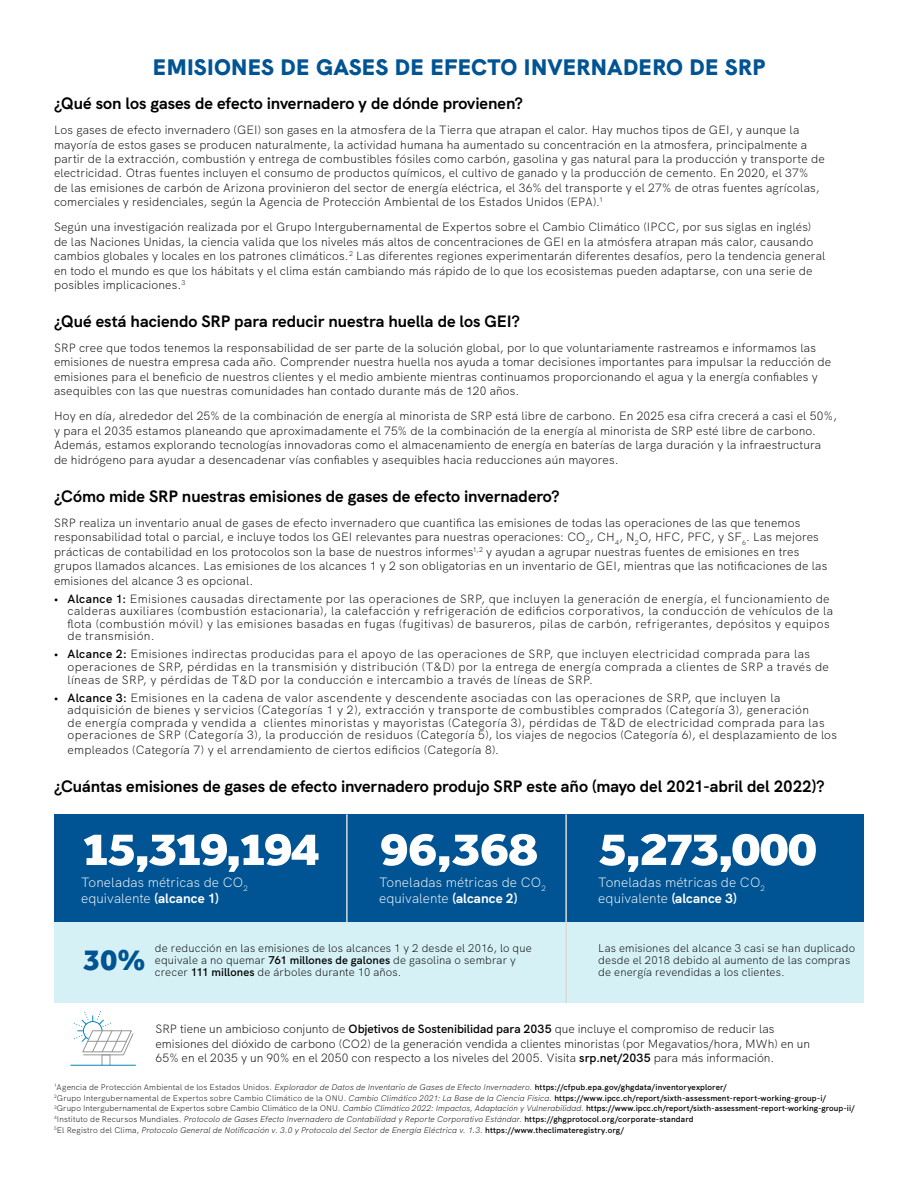
<style>
.page{position:relative;width:918px;height:1188px;background:#fff}
.page>*{position:absolute;margin:0;border:0;box-sizing:border-box;transform-origin:0 0}
.t1{font:800 48px "Effra";letter-spacing:-.065em;color:#fff;scale:1.12 1}
.t2{font:800 31.05px "Effra";color:#005493}
.t3{font:900 22.5px "SRP Sans";letter-spacing:.02em;color:#005493}
.t4{font:700 16.5px "SRP Sans";letter-spacing:-.005em;color:#000}
.t5{font:300 13.5px/16.5px "SRP Sans";letter-spacing:.005em;color:#fff}
.t6{font:300 12px/14.4px "SRP Sans";letter-spacing:.015em;color:#000}
.t7{font:300 11.25px/12px "SRP Sans";letter-spacing:.01em;color:#000}
.t8{font:italic 300 8.25px/10.8px "SRP Sans";letter-spacing:.02em;color:#000}
.s1{font-family:"Futura Std";font-weight:700}
.s2{font-weight:600}
.s3{font-weight:700}
.s4{font-style:normal}
.s5{font-weight:600;font-style:normal}
</style>
<div class="page">
<div style="left:54px;top:814px;width:810px;height:108px;background:#005493"></div>
<div style="left:54px;top:922px;width:810px;height:81px;background:#d6f1f5"></div>
<hr style="left:565px;top:814px;width:2px;height:189px;background:#dadada">
<hr style="left:346px;top:814px;width:2px;height:108px;background:#dadada">
<div style="left:102px;top:1054px;width:8px;height:12px;border:1px solid #959696"></div>
<svg style="left:73px;top:1011px;width:61px;height:45px"></svg>
<hr style="left:71px;top:1065px;width:65px;height:1px;background:#0087c1">
<h3 class="t3" style="left:153px;top:50px;width:614px">EMISIONES DE GASES DE EFECTO INVERNADERO DE SRP</h3>
<h3 class="t4" style="left:54px;top:90px;width:470px">¿Qué son los gases de efecto invernadero y de dónde provienen?</h3>
<p class="t6" style="left:54px;top:122px;width:772px">Los gases de efecto invernadero (GEI) son gases en la atmosfera de la Tierra que atrapan el calor. Hay muchos tipos de GEI, y aunque la mayoría de estos gases se producen naturalmente, la actividad humana ha aumentado su concentración en la atmosfera, principalmente a partir de la extracción, combustión y entrega de combustibles fósiles como carbón, gasolina y gas natural para la producción y transporte de electricidad. Otras fuentes incluyen el consumo de productos químicos, el cultivo de ganado y la producción de cemento. En 2020, el 37% de las emisiones de carbón de Arizona provinieron del sector de energía eléctrica, el 36% del transporte y el 27% de otras fuentes agrícolas, comerciales y residenciales, según la Agencia de Protección Ambiental de los Estados Unidos (EPA).<sup>1</sup></p>
<p class="t6" style="left:54px;top:219px;width:773px">Según una investigación realizada por el Grupo Intergubernamental de Expertos sobre el Cambio Climático (IPCC, por sus siglas en inglés) de las Naciones Unidas, la ciencia valida que los niveles más altos de concentraciones de GEI en la atmósfera atrapan más calor, causando cambios globales y locales en los patrones climáticos.<sup>2</sup> Las diferentes regiones experimentarán diferentes desafíos, pero la tendencia general en todo el mundo es que los hábitats y el clima están cambiando más rápido de lo que los ecosistemas pueden adaptarse, con una serie de posibles implicaciones.<sup>3</sup></p>
<h3 class="t4" style="left:54px;top:308px;width:467px">¿Qué está haciendo SRP para reducir nuestra huella de los GEI?</h3>
<p class="t6" style="left:54px;top:339px;width:779px">SRP cree que todos tenemos la responsabilidad de ser parte de la solución global, por lo que voluntariamente rastreamos e informamos las emisiones de nuestra empresa cada año. Comprender nuestra huella nos ayuda a tomar decisiones importantes para impulsar la reducción de emisiones para el beneficio de nuestros clientes y el medio ambiente mientras continuamos proporcionando el agua y la energía confiables y asequibles con las que nuestras comunidades han contado durante más de 120 años.</p>
<p class="t6" style="left:54px;top:408px;width:784px">Hoy en día, alrededor del 25% de la combinación de energía al minorista de SRP está libre de carbono. En 2025 esa cifra crecerá a casi el 50%, y para el 2035 estamos planeando que aproximadamente el 75% de la combinación de la energía al minorista de SRP esté libre de carbono.<br>Además, estamos explorando tecnologías innovadoras como el almacenamiento de energía en baterías de larga duración y la infraestructura de hidrógeno para ayudar a desencadenar vías confiables y asequibles hacia reducciones aún mayores.</p>
<h3 class="t4" style="left:54px;top:483px;width:507px">¿Cómo mide SRP nuestras emisiones de gases de efecto invernadero?</h3>
<p class="t6" style="left:54px;top:515px;width:775px">SRP realiza un inventario anual de gases de efecto invernadero que cuantifica las emisiones de todas las operaciones de las que tenemos responsabilidad total o parcial, e incluye todos los GEI relevantes para nuestras operaciones: CO<sub>2</sub>, CH<sub>4</sub>, N<sub>2</sub>O, HFC, PFC, y SF<sub>6</sub>. Las mejores prácticas de contabilidad en los protocolos son la base de nuestros informes<sup>1,2</sup> y ayudan a agrupar nuestras fuentes de emisiones en tres grupos llamados alcances. Las emisiones de los alcances 1 y 2 son obligatorias en un inventario de GEI, mientras que las notificaciones de las emisiones del alcance 3 es opcional.</p>
<p class="t6" style="left:68px;top:591px;width:767px;line-height:12.6px;text-indent:-14px"><span class="s1">·</span> <span class="s2">Alcance 1:</span> Emisiones causadas directamente por las operaciones de SRP, que incluyen la generación de energía, el funcionamiento de calderas auxiliares (combustión estacionaria), la calefacción y refrigeración de edificios corporativos, la conducción de vehículos de la flota (combustión móvil) y las emisiones basadas en fugas (fugitivas) de basureros, pilas de carbón, refrigerantes, depósitos y equipos de transmisión.</p>
<p class="t6" style="left:68px;top:647px;width:763px;line-height:12.6px;text-indent:-14px"><span class="s1">·</span> <span class="s2">Alcance 2:</span> Emisiones indirectas producidas para el apoyo de las operaciones de SRP, que incluyen electricidad comprada para las operaciones de SRP, pérdidas en la transmisión y distribución (T&amp;D) por la entrega de energía comprada a clientes de SRP a través de líneas de SRP, y pérdidas de T&amp;D por la conducción e intercambio a través de líneas de SRP.</p>
<p class="t6" style="left:68px;top:690px;width:771px;line-height:12.6px;text-indent:-14px"><span class="s1">·</span> <span class="s2">Alcance 3:</span> Emisiones en la cadena de valor ascendente y descendente asociadas con las operaciones de SRP, que incluyen la adquisición de bienes y servicios (Categorías 1 y 2), extracción y transporte de combustibles comprados (Categoría 3), generación<br>de energía comprada y vendida a clientes minoristas y mayoristas (Categoría 3), pérdidas de T&amp;D de electricidad comprada para las operaciones de SRP (Categoría 3), la producción de residuos (Categoría 5), los viajes de negocios (Categoría 6), el desplazamiento de los</p>
<p class="t6" style="left:68px;top:741px;width:433px">empleados (Categoría 7) y el arrendamiento de ciertos edificios (Categoría 8).</p>
<h3 class="t4" style="left:54px;top:773px;width:772px">¿Cuántas emisiones de gases de efecto invernadero produjo SRP este año (mayo del 2021-abril del 2022)?</h3>
<h1 class="t1" style="left:81px;top:820px;width:659px">15,319,194 96,368 5,273,000</h1>
<p class="t5" style="left:81px;top:873px;width:168px">Toneladas métricas de CO<sub>2 </sub>equivalente <span class="s3">(alcance 1)</span></p>
<p class="t5" style="left:598px;top:873px;width:168px">Toneladas métricas de CO<sub>2 </sub>equivalente <span class="s3">(alcance 3)</span></p>
<p class="t5" style="left:379px;top:873px;width:168px">Toneladas métricas de CO<sub>2 </sub>equivalente <span class="s3">(alcance 2)</span></p>
<p class="t7" style="left:155px;top:941px;width:378px">de reducción en las emisiones de los alcances 1 y 2 desde el 2016, lo que equivale a no quemar <span class="s2">761 millones de galones</span> de gasolina o sembrar y crecer <span class="s2">111 millones</span> de árboles durante 10 años.</p>
<p class="t7" style="left:598px;top:941px;width:258px">Las emisiones del alcance 3 casi se han duplicado desde el 2018 debido al aumento de las compras de energía revendidas a los clientes.</p>
<h2 class="t2" style="left:83px;top:941px;width:64px">30%</h2>
<p class="t6" style="left:156px;top:1021px;width:656px">SRP tiene un ambicioso conjunto de <span class="s2">Objetivos de Sostenibilidad para 2035</span> que incluye el compromiso de reducir las emisiones del dióxido de carbono (CO2) de la generación vendida a clientes minoristas (por Megavatios/hora, MWh) en un<br>65% en el 2035 y un 90% en el 2050 con respecto a los niveles del 2005. Visita <span class="s2">srp.net/2035</span> para más información.</p>
<p class="t8" style="left:54px;top:1081px;width:802px"><sup>1</sup><span class="s4">Agencia de Protección Ambiental de los Estados Unidos.</span> Explorador de Datos de Inventario de Gases de Efecto Invernadero. <span class="s5">https://cfpub.epa.gov/ghgdata/inventoryexplorer/<br></span><sup>2</sup><span class="s4">Grupo Intergubernamental de Expertos sobre Cambio Climático de la ONU.</span> Cambio Climático 2021: La Base de la Ciencia Física. <span class="s5">https://www.ipcc.ch/report/sixth-assessment-report-working-group-i/ </span><sup>3</sup><span class="s4">Grupo Intergubernamental de Expertos sobre Cambio Climático de la ONU.</span> Cambio Climático 2022: Impactos, Adaptación y Vulnerabilidad. <span class="s5">https://www.ipcc.ch/report/sixth-assessment-report-working-group-ii/ </span><sup>4</sup><span class="s4">Instituto de Recursos Mundiales.</span> Protocolo de Gases Efecto Invernadero de Contabilidad y Reporte Corporativo Estándar. <span class="s5">https://ghgprotocol.org/corporate-standard<br></span><sup>5</sup><span class="s4">El Registro del Clima,</span> Protocolo General de Notificación v. 3.0 y Protocolo del Sector de Energía Eléctrica v. 1.3. <span class="s5">https://www.theclimateregistry.org/</span></p>
</div>
